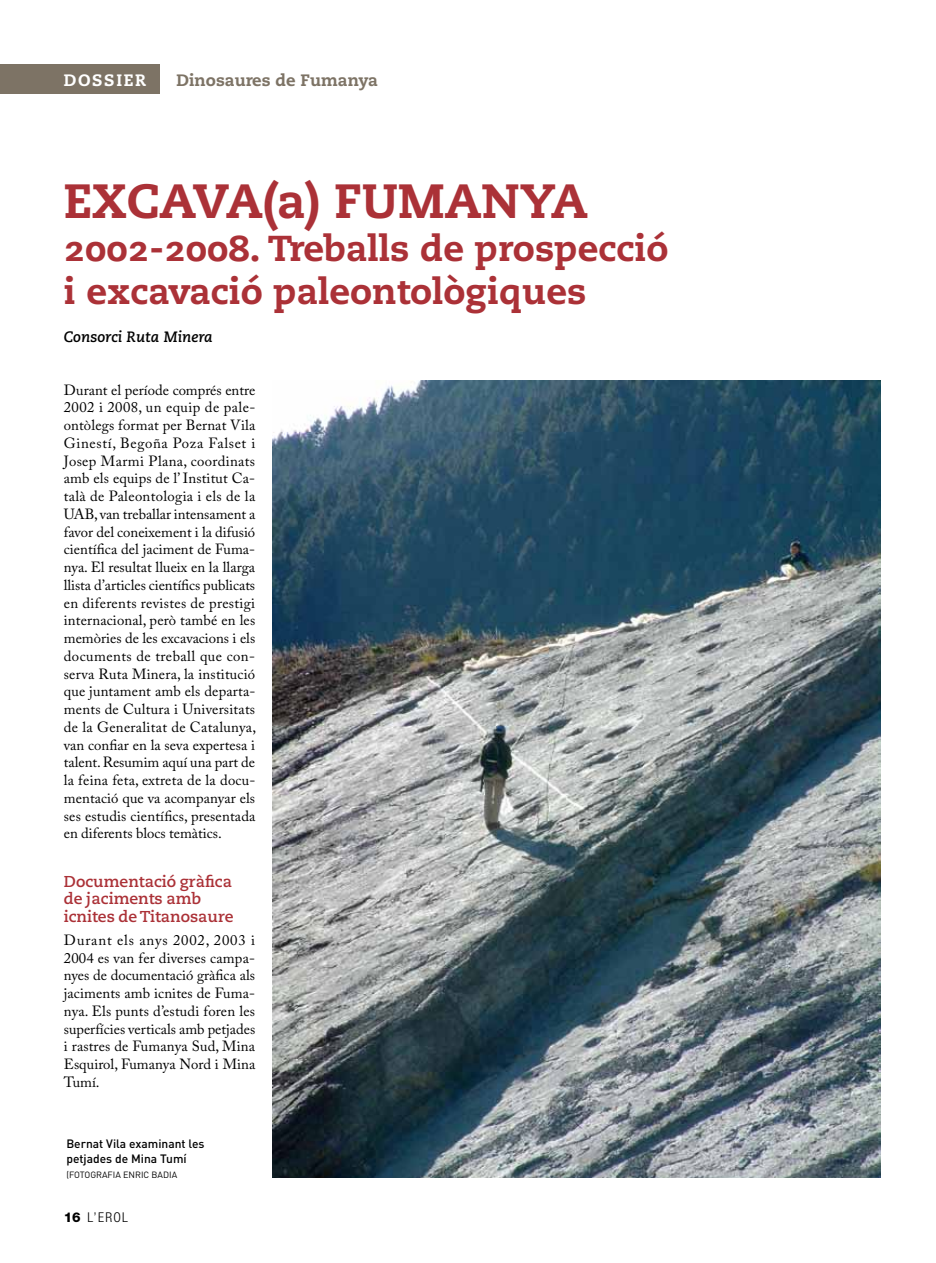
<style>
.page{position:relative;width:936px;height:1263px;background:#fff}
.page>*{position:absolute;margin:0;border:0;box-sizing:border-box;transform-origin:0 0}
.t1{font:48px "Caecilia Heavy Os F";letter-spacing:-.01em;color:#ab3137}
.t2{font:36px/43.2px "Caecilia Heavy Os F";color:#ab3137}
.t3{font:16.5px "Caecilia Heavy Os F";color:#7d7365}
.t4{font:16.5px "Caecilia Heavy Os F";letter-spacing:.1em;color:#fff}
.t5{font:700 15.75px/17.7px "Caecilia";color:#ab3137}
.t6{font:15px "Caecilia Bold Italic Os F";color:#000}
.t7{font:14.7px/17.7px "Adobe Caslon Pro";letter-spacing:.005em;color:#000;text-align:justify}
.t8{font:300 condensed 13.5px "Helvetica Neue LT Std";color:#000}
.t9{font:500 12px/15px "DIN";color:#000}
.t10{font:9px "DIN";color:#000}
.s1{font-weight:800;font-stretch:normal}
</style>
<div class="page">
<div style="left:0;top:64px;width:159px;height:30px;background:#7d7365"></div>
<img style="left:272px;top:380px;width:608px;height:798px">
<p class="t4" style="left:64px;top:70px;width:84px">Dossier</p>
<p class="t3" style="left:176px;top:70px;width:203px">Dinosaures de Fumanya</p>
<h1 class="t1" style="left:64px;top:171px;width:337px">EXCAVA(a) FUMANYA</h1>
<h2 class="t2" style="left:64px;top:227px;width:606px">2002-2008. Treballs de prospecció i excavació paleontològiques</h2>
<p class="t6" style="left:64px;top:328px;width:150px">Consorci Ruta Minera</p>
<p class="t7" style="left:64px;top:381px;width:194px">Durant el període comprés entre 2002 i 2008, un equip de pale&shy;ontòlegs format per Bernat Vila Ginestí, Begoña Poza Falset i Josep Marmi Plana, coordinats amb els equips de l’ Institut Ca&shy;talà de Paleontologia i els de la UAB, van treballar intensament a favor del coneixement i la difusió científica del jaciment de Fuma&shy;nya. El resultat llueix en la llarga llista d’articles científics publicats en diferents revistes de prestigi internacional, però també en les memòries de les excavacions i els documents de treball que con&shy;serva Ruta Minera, la institució que juntament amb els departa&shy;ments de Cultura i Universitats de la Generalitat de Catalunya, van confiar en la seva expertesa i talent. Resumim aquí una part de la feina feta, extreta de la docu&shy;mentació que va acompanyar els ses estudis científics, presentada en diferents blocs temàtics.</p>
<p class="t5" style="left:64px;top:872px;width:171px">Documentació gràfica de jaciments amb icnites de Titanosaure</p>
<p class="t7" style="left:64px;top:931px;width:193px">Durant els anys 2002, 2003 i 2004 es van fer diverses campa&shy;nyes de documentació gràfica als jaciments amb icnites de Fuma&shy;nya. Els punts d’estudi foren les superfícies verticals amb petjades i rastres de Fumanya Sud, Mina Esquirol, Fumanya Nord i Mina Tumí.</p>
<p class="t9" style="left:66px;top:1136px;width:140px">Bernat Vila examinant les petjades de Mina Tumí</p>
<p class="t10" style="left:66px;top:1169px;width:111px">(FOTOGRAFIA ENRIC BADIA</p>
<p class="t8" style="left:64px;top:1209px;width:66px"><span class="s1">16</span> L’EROL</p>
</div>
